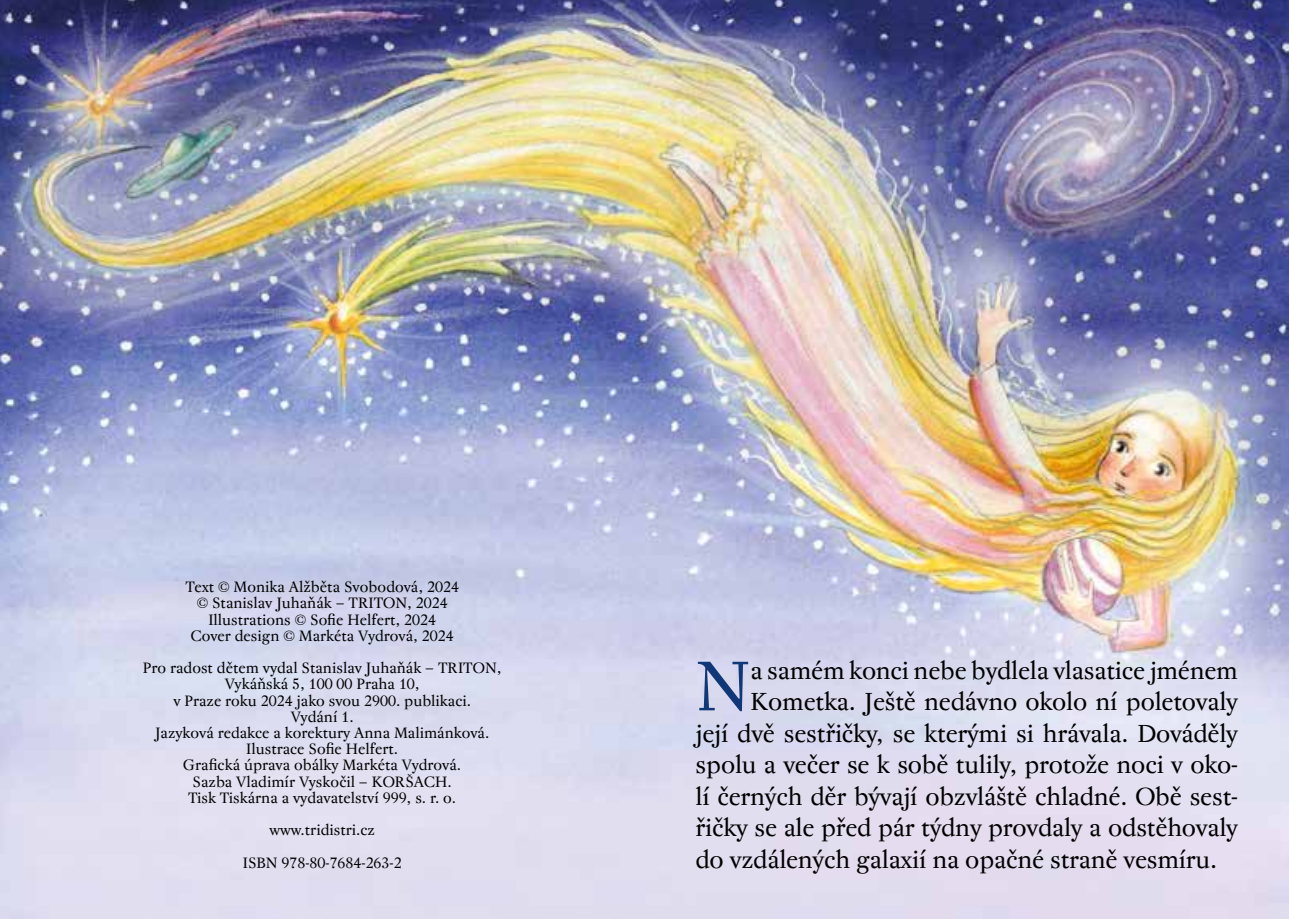
<style>
.page{position:relative;width:1289px;height:919px;background:#fff}
.page>*{position:absolute;margin:0;border:0;box-sizing:border-box;transform-origin:0 0}
.t1{font:70.42px "Regent Pro";color:#103878}
.t2{font:24.75px "Regent Pro";letter-spacing:-.01em;color:#000}
.t3{font:15.08px/16.2px "Regent Pro";color:#000;text-align:center}
</style>
<div class="page">
<img style="left:0;top:0;width:1288px;height:918px">
<p class="t3" style="left:185px;top:579px;width:275px">Text © Monika Alžběta Svobodová, 2024 © Stanislav Juhaňák – TRITON, 2024<br>Illustrations © Sofie Helfert, 2024<br>Cover design © Markéta Vydrová, 2024</p>
<p class="t3" style="left:143px;top:660px;width:360px">Pro radost dětem vydal Stanislav Juhaňák – TRITON, Vykáňská 5, 100 00 Praha 10,<br>v Praze roku 2024 jako svou 2900. publikaci.<br>Vydání 1.<br>Jazyková redakce a korektury Anna Malimánková.<br>Ilustrace Sofie Helfert.<br>Grafická úprava obálky Markéta Vydrová.<br>Sazba Vladimír Vyskočil – KORŠACH.<br>Tisk Tiskárna a vydavatelství 999, s. r. o.</p>
<p class="t3" style="left:243px;top:814px;width:160px;line-height:32.4px">www.tridistri.cz<br>ISBN 978-80-7684-263-2</p>
<h1 class="t1" style="left:695px;top:645px;width:56px">N</h1>
<h2 class="t2" style="left:750px;top:656px;width:489px">a samém konci nebe bydlela vlasatice jménem</h2>
<h2 class="t2" style="left:750px;top:687px;width:489px">Kometka. Ještě nedávno okolo ní poletovaly</h2>
<h2 class="t2" style="left:695px;top:719px;width:544px">její dvě sestřičky, se kterými si hrávala. Dováděly</h2>
<h2 class="t2" style="left:695px;top:750px;width:544px">spolu a večer se k sobě tulily, protože noci v oko-</h2>
<h2 class="t2" style="left:695px;top:782px;width:544px">lí černých děr bývají obzvláště chladné. Obě sest-</h2>
<h2 class="t2" style="left:695px;top:813px;width:544px">řičky se ale před pár týdny provdaly a odstěhovaly</h2>
<h2 class="t2" style="left:695px;top:845px;width:523px">do vzdálených galaxií na opačné straně vesmíru.</h2>
</div>
